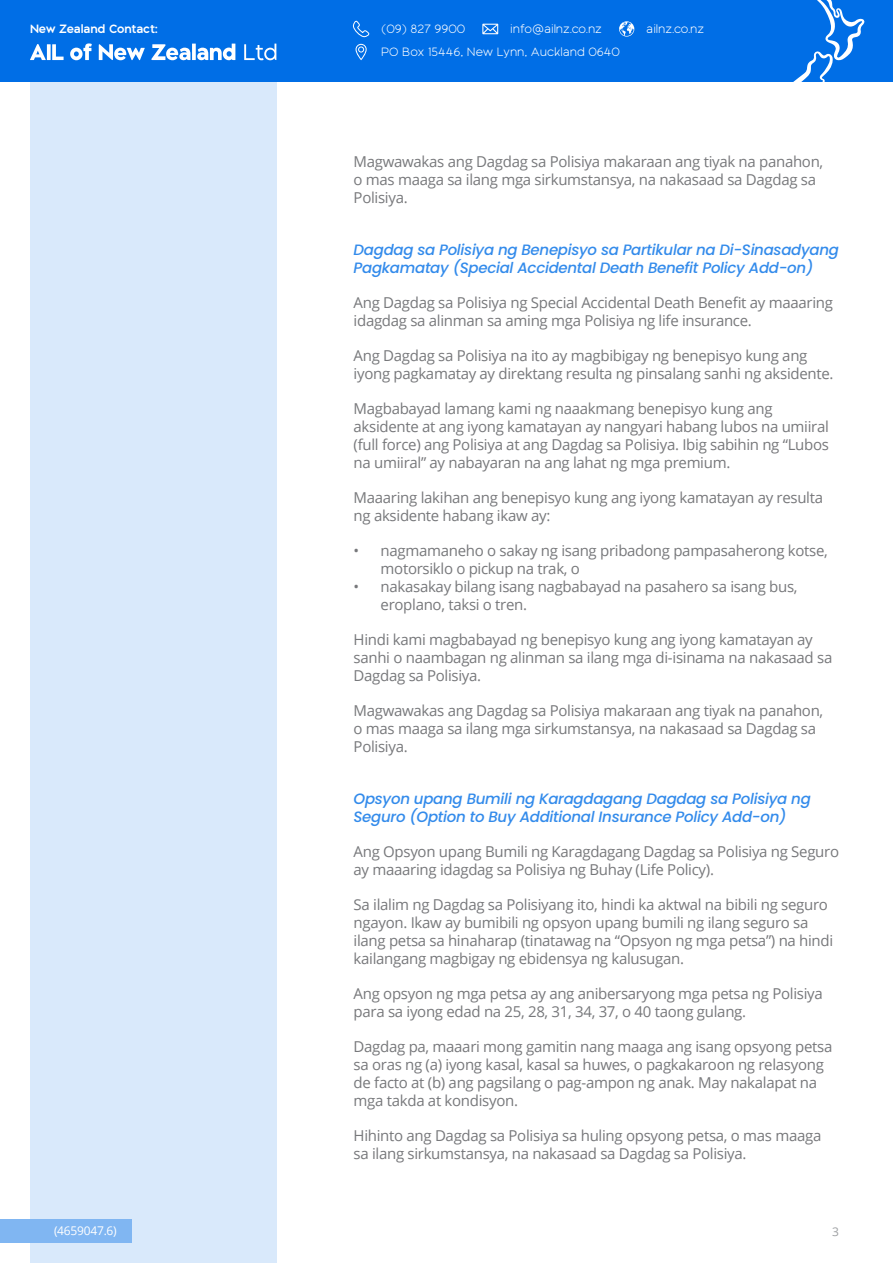
<style>
.page{position:relative;width:893px;height:1263px;background:#fff}
.page>*{position:absolute;margin:0;border:0;box-sizing:border-box;transform-origin:0 0}
.t1{font:15px/18px "Open Sans";letter-spacing:-.02em;color:#77787b}
.t2{font:italic 500 15px/18px "Poppins";letter-spacing:-.02em;color:#338beb}
.t3{font:300 12.3px "Black Sans";letter-spacing:-.01em;color:#fff}
.t4{font:600 12.3px "Black Sans";letter-spacing:-.01em;color:#fff}
.t5{font:12px "Open Sans";letter-spacing:-.02em;color:#fff}
.t6{font:12px "Open Sans";color:#9d9fa2}
</style>
<div class="page">
<div style="left:30px;top:81px;width:246px;height:1182px;background:#d9e9fb"></div>
<div style="left:0;top:0;width:893px;height:81px;background:#006ee6"></div>
<svg style="left:777px;top:0;width:88px;height:82px"></svg>
<svg style="left:356px;top:44px;width:11px;height:16px"></svg>
<svg style="left:30px;top:44px;width:16px;height:16px"></svg>
<svg style="left:47px;top:44px;width:4px;height:16px"></svg>
<svg style="left:52px;top:44px;width:12px;height:16px"></svg>
<svg style="left:70px;top:43px;width:22px;height:17px"></svg>
<svg style="left:99px;top:44px;width:46px;height:16px"></svg>
<svg style="left:151px;top:44px;width:39px;height:16px"></svg>
<svg style="left:192px;top:44px;width:4px;height:16px"></svg>
<svg style="left:197px;top:44px;width:38px;height:16px"></svg>
<svg style="left:244px;top:44px;width:32px;height:16px"></svg>
<svg style="left:353px;top:20px;width:16px;height:18px"></svg>
<svg style="left:482px;top:24px;width:16px;height:10px"></svg>
<svg style="left:619px;top:21px;width:15px;height:16px"></svg>
<div style="left:0;top:1219px;width:132px;height:24px;background:#80b6f2"></div>
<p class="t4" style="left:30px;top:21px;width:130px">New Zealand Contact:</p>
<p class="t3" style="left:381px;top:21px;width:86px">(09) 827 9900</p>
<p class="t3" style="left:510px;top:21px;width:93px">info@ailnz.co.nz</p>
<p class="t3" style="left:646px;top:21px;width:60px">ailnz.co.nz</p>
<p class="t3" style="left:381px;top:45px;width:240px">PO Box 15446, New Lynn, Auckland 0640</p>
<p class="t5" style="left:54px;top:1223px;width:64px">(4659047.6)</p>
<p class="t1" style="left:354px;top:152px;width:471px">Magwawakas ang Dagdag sa Polisiya makaraan ang tiyak na panahon, o mas maaga sa ilang mga sirkumstansya, na nakasaad sa Dagdag sa<br>Polisiya.</p>
<p class="t2" style="left:354px;top:241px;width:487px">Dagdag sa Polisiya ng Benepisyo sa Partikular na Di-Sinasadyang<br>Pagkamatay (Special Accidental Death Benefit Policy Add-on)</p>
<p class="t1" style="left:354px;top:293px;width:481px">Ang Dagdag sa Polisiya ng Special Accidental Death Benefit ay maaaring idagdag sa alinman sa aming mga Polisiya ng life insurance.</p>
<p class="t1" style="left:354px;top:346px;width:481px">Ang Dagdag sa Polisiya na ito ay magbibigay ng benepisyo kung ang iyong pagkamatay ay direktang resulta ng pinsalang sanhi ng aksidente.</p>
<p class="t1" style="left:354px;top:399px;width:477px">Magbabayad lamang kami ng naaakmang benepisyo kung ang aksidente at ang iyong kamatayan ay nangyari habang lubos na umiiral (full force) ang Polisiya at ang Dagdag sa Polisiya. Ibig sabihin ng “Lubos na umiiral” ay nabayaran na ang lahat ng mga premium.</p>
<p class="t1" style="left:354px;top:488px;width:471px">Maaaring lakihan ang benepisyo kung ang iyong kamatayan ay resulta ng aksidente habang ikaw ay:</p>
<p class="t1" style="left:381px;top:541px;width:449px;text-indent:-27px">• nagmamaneho o sakay ng isang pribadong pampasaherong kotse, motorsiklo o pickup na trak, o</p>
<p class="t1" style="left:381px;top:577px;width:418px;text-indent:-27px">• nakasakay bilang isang nagbabayad na pasahero sa isang bus, eroplano, taksi o tren.</p>
<p class="t1" style="left:354px;top:630px;width:480px">Hindi kami magbabayad ng benepisyo kung ang iyong kamatayan ay sanhi o naambagan ng alinman sa ilang mga di-isinama na nakasaad sa<br>Dagdag sa Polisiya.</p>
<p class="t1" style="left:354px;top:701px;width:471px">Magwawakas ang Dagdag sa Polisiya makaraan ang tiyak na panahon, o mas maaga sa ilang mga sirkumstansya, na nakasaad sa Dagdag sa<br>Polisiya.</p>
<p class="t2" style="left:354px;top:790px;width:459px">Opsyon upang Bumili ng Karagdagang Dagdag sa Polisiya ng<br>Seguro (Option to Buy Additional Insurance Policy Add-on)</p>
<p class="t1" style="left:354px;top:842px;width:487px">Ang Opsyon upang Bumili ng Karagdagang Dagdag sa Polisiya ng Seguro ay maaaring idagdag sa Polisiya ng Buhay (Life Policy).</p>
<p class="t1" style="left:354px;top:895px;width:481px">Sa ilalim ng Dagdag sa Polisiyang ito, hindi ka aktwal na bibili ng seguro ngayon. Ikaw ay bumibili ng opsyon upang bumili ng ilang seguro sa ilang petsa sa hinaharap (tinatawag na “Opsyon ng mga petsa”) na hindi kailangang magbigay ng ebidensya ng kalusugan.</p>
<p class="t1" style="left:354px;top:984px;width:471px">Ang opsyon ng mga petsa ay ang anibersaryong mga petsa ng Polisiya para sa iyong edad na 25, 28, 31, 34, 37, o 40 taong gulang.</p>
<p class="t1" style="left:354px;top:1037px;width:480px">Dagdag pa, maaari mong gamitin nang maaga ang isang opsyong petsa sa oras ng (a) iyong kasal, kasal sa huwes, o pagkakaroon ng relasyong de facto at (b) ang pagsilang o pag-ampon ng anak. May nakalapat na mga takda at kondisyon.</p>
<p class="t1" style="left:354px;top:1126px;width:469px">Hihinto ang Dagdag sa Polisiya sa huling opsyong petsa, o mas maaga sa ilang sirkumstansya, na nakasaad sa Dagdag sa Polisiya.</p>
<p class="t6" style="left:832px;top:1223px;width:8px">3</p>
</div>
